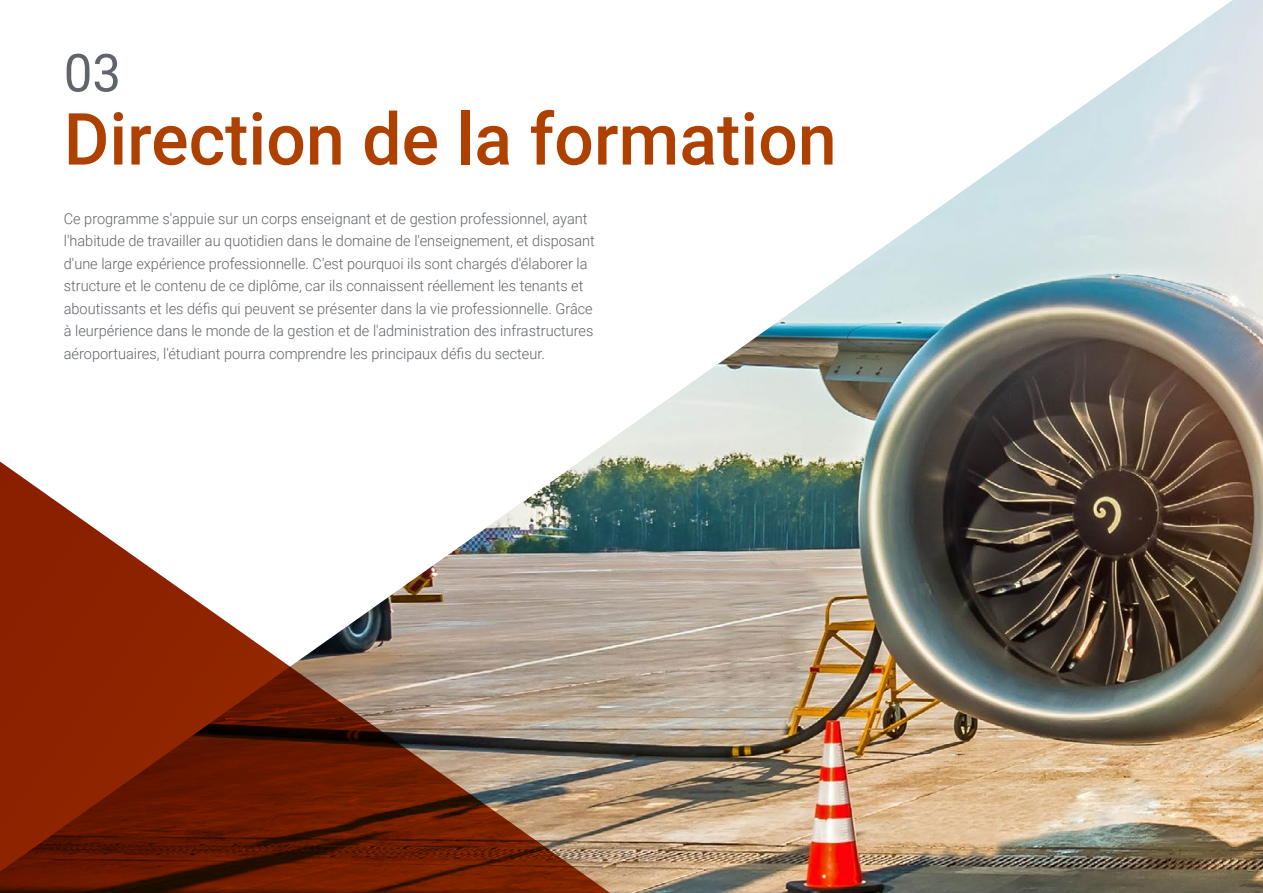
<style>
.page{position:relative;width:1263px;height:893px;background:#fff}
.page>*{position:absolute;margin:0;border:0;box-sizing:border-box;transform-origin:0 0}
.t1{font:500 72px "Roboto";color:#ae4000}
.t2{font:52.5px "Roboto";color:#61646a}
.t3{font:300 15px/22.5px "Roboto";color:#61646a}
</style>
<div class="page">
<img style="left:602px;top:0;width:661px;height:893px">
<svg style="left:0;top:446px;width:640px;height:447px"></svg>
<h2 class="t2" style="left:64px;top:36px;width:59px">03</h2>
<h1 class="t1" style="left:64px;top:89px;width:774px">Direction de la formation</h1>
<p class="t3" style="left:64px;top:207px;width:532px">Ce programme s'appuie sur un corps enseignant et de gestion professionnel, ayant l'habitude de travailler au quotidien dans le domaine de l'enseignement, et disposant d'une large expérience professionnelle. C'est pourquoi ils sont chargés d'élaborer la structure et le contenu de ce diplôme, car ils connaissent réellement les tenants et aboutissants et les défis qui peuvent se présenter dans la vie professionnelle. Grâce à leurpérience dans le monde de la gestion et de l'administration des infrastructures aéroportuaires, l'étudiant pourra comprendre les principaux défis du secteur.</p>
</div>
